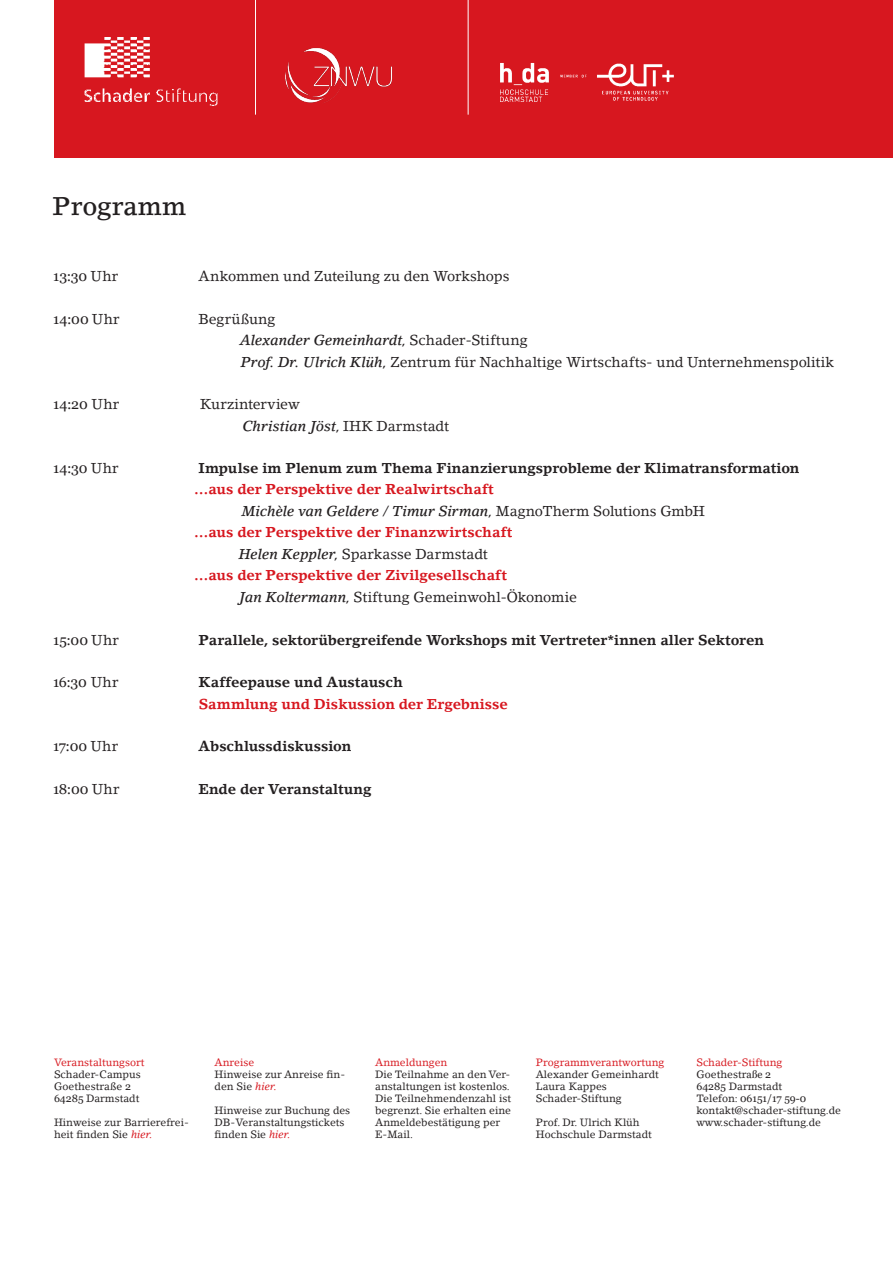
<style>
.page{position:relative;width:893px;height:1263px;background:#fff}
.page>*{position:absolute;margin:0;border:0;box-sizing:border-box;transform-origin:0 0}
.T2_Titel{font:500 25.5px "Lino Letter Std";letter-spacing:-.005em;color:#231f20}
.T2_Programm_Uhrzeit{font:700 14.25px "Lino Letter Std";letter-spacing:-.005em;color:#231f20}
.T2_Programm_Referent{font:14.25px "Lino Letter Std";color:#231f20}
.T2_Programm_Thema_1{font:700 14.25px "Lino Letter Std";color:#d7171f}
.T2_Programm_Referent-2{font:italic 500 14.25px "Lino Letter Std";letter-spacing:-.01em;color:#231f20}
.T2_Programm_Uhrzeit-2{font:14.25px "Georgia";color:#231f20}
.T2_Programm_Uhrzeit-3{font:14.25px "Lino Letter Std";letter-spacing:-.005em;color:#231f20}
.t1{font:10.5px/12px "Lino Letter Std";color:#231f20}
.t2{font:10.5px "Lino Letter Std";color:#d71920}
.t3{font:10.5px "Lino Letter Std";color:#d7171f}
.t4{font:10.5px "Georgia";color:#231f20}
.s1{font-family:"Lino Letter Std"}
.s2{font-weight:400;font-style:normal}
.s3{font-weight:500;font-style:italic}
.s4{font-family:"Georgia"}
.s5{font-style:italic;color:#d7171f}
</style>
<div class="page">
<div style="left:54px;top:0;width:839px;height:157px;background:#d7171f"></div>
<img style="left:85px;top:37px;width:133px;height:69px">
<hr style="left:255px;top:0;width:1px;height:115px;background:#fff">
<img style="left:285px;top:48px;width:107px;height:55px">
<hr style="left:468px;top:0;width:1px;height:115px;background:#fff">
<img style="left:468px;top:8px;width:219px;height:150px">
<p class="T2_Titel" style="left:53px;top:190px;width:135px">Programm</p>
<p class="T2_Programm_Uhrzeit-2" style="left:53px;top:268px;width:66px">13:30 <span class="s1">Uhr</span></p>
<p class="T2_Programm_Uhrzeit-3" style="left:199px;top:267px;width:312px">Ankommen und Zuteilung zu den Workshops</p>
<p class="T2_Programm_Uhrzeit-2" style="left:53px;top:310px;width:68px">14:00 <span class="s1">Uhr</span></p>
<p class="T2_Programm_Uhrzeit-3" style="left:199px;top:310px;width:78px">Begrüßung</p>
<p class="T2_Programm_Referent-2" style="left:240px;top:332px;width:289px">Alexander Gemeinhardt<span class="s2">, Schader-Stiftung</span></p>
<p class="T2_Programm_Referent" style="left:241px;top:353px;width:595px"><span class="s3">Prof. Dr. Ulrich Klüh</span>, Zentrum für Nachhaltige Wirtschafts- und Unternehmenspolitik</p>
<p class="T2_Programm_Uhrzeit-2" style="left:53px;top:396px;width:67px">14:20 <span class="s1">Uhr</span></p>
<p class="T2_Programm_Referent" style="left:200px;top:396px;width:101px">Kurzinterview</p>
<p class="T2_Programm_Referent-2" style="left:243px;top:417px;width:208px">Christian Jöst<span class="s2">, IHK Darmstadt</span></p>
<p class="T2_Programm_Uhrzeit-2" style="left:53px;top:460px;width:67px">14:30 <span class="s1">Uhr</span></p>
<p class="T2_Programm_Uhrzeit" style="left:199px;top:459px;width:602px">Impulse im Plenum zum Thema Finanzierungsprobleme der Klimatransformation</p>
<p class="T2_Programm_Thema_1" style="left:194px;top:481px;width:301px">…aus der Perspektive der Realwirtschaft</p>
<p class="T2_Programm_Referent-2" style="left:242px;top:502px;width:465px">Michèle van Geldere / Timur Sirman<span class="s2">, MagnoTherm Solutions GmbH</span></p>
<p class="T2_Programm_Thema_1" style="left:194px;top:524px;width:320px">…aus der Perspektive der Finanzwirtschaft</p>
<p class="T2_Programm_Referent" style="left:239px;top:545px;width:251px"><span class="s3">Helen Keppler</span>, Sparkasse Darmstadt</p>
<p class="T2_Programm_Thema_1" style="left:194px;top:567px;width:314px">…aus der Perspektive der Zivilgesellschaft</p>
<p class="T2_Programm_Referent" style="left:239px;top:588px;width:339px"><span class="s3">Jan Koltermann</span>, Stiftung Gemeinwohl-Ökonomie</p>
<p class="T2_Programm_Uhrzeit-2" style="left:53px;top:631px;width:67px">15:00 <span class="s1">Uhr</span></p>
<p class="T2_Programm_Uhrzeit" style="left:199px;top:631px;width:567px">Parallele, sektorübergreifende Workshops mit Vertreter*innen aller Sektoren</p>
<p class="T2_Programm_Uhrzeit-2" style="left:53px;top:674px;width:67px">16:30 <span class="s1">Uhr</span></p>
<p class="T2_Programm_Uhrzeit" style="left:199px;top:674px;width:206px">Kaffeepause und Austausch</p>
<p class="T2_Programm_Thema_1" style="left:199px;top:695px;width:311px">Sammlung und Diskussion der Ergebnisse</p>
<p class="T2_Programm_Uhrzeit-2" style="left:53px;top:738px;width:66px">17:00 <span class="s1">Uhr</span></p>
<p class="T2_Programm_Uhrzeit" style="left:199px;top:738px;width:154px">Abschlussdiskussion</p>
<p class="T2_Programm_Uhrzeit-2" style="left:53px;top:780px;width:68px">18:00 <span class="s1">Uhr</span></p>
<p class="T2_Programm_Uhrzeit" style="left:199px;top:780px;width:174px">Ende der Veranstaltung</p>
<p class="t2" style="left:54px;top:1056px;width:92px">Veranstaltungsort</p>
<p class="t1" style="left:54px;top:1068px;width:88px">Schader-Campus</p>
<p class="t1" style="left:54px;top:1080px;width:79px">Goethestraße <span class="s4">2</span></p>
<p class="t1" style="left:54px;top:1092px;width:87px"><span class="s4">64285</span> Darmstadt</p>
<p class="t1" style="left:54px;top:1116px;width:136px">Hinweise zur Barrierefrei&shy;heit finden Sie <span class="s5">hier.</span></p>
<p class="t3" style="left:215px;top:1056px;width:41px">Anreise</p>
<p class="t1" style="left:215px;top:1068px;width:132px">Hinweise zur Anreise fin&shy;den Sie <span class="s5">hier.</span></p>
<p class="t1" style="left:215px;top:1104px;width:137px">Hinweise zur Buchung des<br>DB-Veranstaltungstickets finden Sie <span class="s5">hier.</span></p>
<p class="t2" style="left:375px;top:1056px;width:74px">Anmeldungen</p>
<p class="t1" style="left:375px;top:1068px;width:137px">Die Teilnahme an den Ver&shy;anstaltungen ist kostenlos.<br>Die Teilnehmendenzahl ist begrenzt. Sie erhalten eine<br>Anmeldebestätigung per<br>E-Mail.</p>
<p class="t3" style="left:536px;top:1056px;width:130px">Programmverantwortung</p>
<p class="t1" style="left:536px;top:1068px;width:125px">Alexander Gemeinhardt</p>
<p class="t1" style="left:536px;top:1080px;width:73px">Laura Kappes</p>
<p class="t1" style="left:536px;top:1092px;width:87px">Schader-Stiftung</p>
<p class="t1" style="left:536px;top:1116px;width:105px">Prof. Dr. Ulrich Klüh</p>
<p class="t1" style="left:536px;top:1128px;width:118px">Hochschule Darmstadt</p>
<p class="t2" style="left:696px;top:1056px;width:87px">Schader-Stiftung</p>
<p class="t1" style="left:696px;top:1068px;width:76px">Goethestr<span class="s4">aße 2</span></p>
<p class="t1" style="left:696px;top:1080px;width:87px"><span class="s4">64285</span> Darmstadt</p>
<p class="t4" style="left:696px;top:1092px;width:111px"><span class="s1">Telefon:</span> 06151/17 59-0</p>
<p class="t1" style="left:696px;top:1104px;width:146px">kontakt@schader-stiftung.de</p>
<p class="t1" style="left:696px;top:1116px;width:126px">www.schader-stiftung.de</p>
</div>
